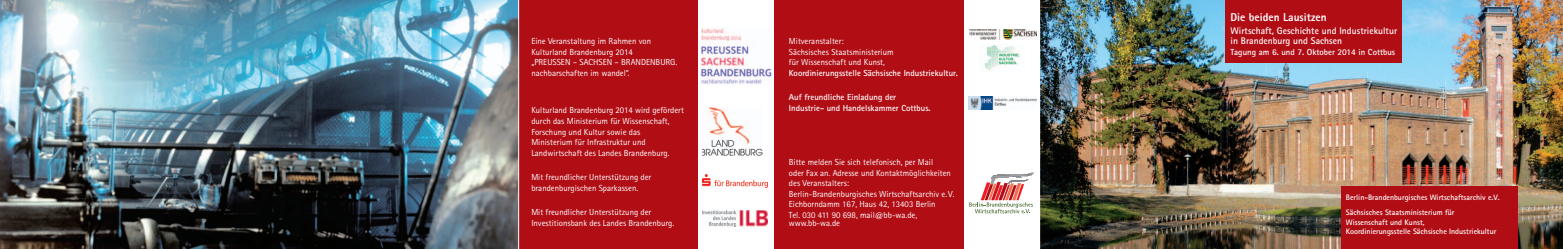
<style>
.page{position:relative;width:1563px;height:249px;background:#fff}
.page>*{position:absolute;margin:0;border:0;box-sizing:border-box;transform-origin:0 0}
.t1{font:800 11.38px "Rotis Sans Serif";color:#fff}
.t2{font:700 9.62px/10.5px "Rotis Sans Serif";color:#fff}
.t3{font:8.75px/10.5px "Rotis Sans Serif";color:#fff}
.t4{font:700 8.75px/10.5px "Rotis Sans Serif";color:#fff}
.t5{font:700 7.88px/14.6px "Rotis Sans Serif";color:#fff}
</style>
<div class="page">
<div style="left:473px;top:0;width:224px;height:248px;background:#b00d15"></div>
<div style="left:774px;top:0;width:190px;height:248px;background:#b00d15"></div>
<img style="left:1040px;top:0;width:523px;height:248px">
<img style="left:0;top:0;width:518px;height:248px">
<hr style="left:518px;top:0;width:1px;height:248px;background:#fff">
<div style="left:1225px;top:0;width:176px;height:62px;background:#b00d15"></div>
<div style="left:1341px;top:186px;width:176px;height:62px;background:#b00d15"></div>
<img style="left:701px;top:28px;width:71px;height:56px">
<img style="left:702px;top:107px;width:60px;height:48px">
<img style="left:968px;top:97px;width:68px;height:12px">
<img style="left:969px;top:29px;width:67px;height:10px">
<img style="left:984px;top:44px;width:36px;height:27px">
<img style="left:702px;top:174px;width:65px;height:13px">
<img style="left:702px;top:210px;width:65px;height:15px">
<svg style="left:969px;top:172px;width:65px;height:41px"></svg>
<p class="t3" style="left:531px;top:37px;width:147px">Eine Veranstaltung im Rahmen von<br>Kulturland Brandenburg 2014<br>„PREUSSEN – SACHSEN – BRANDENBURG. nachbarschaften im wandel“.</p>
<p class="t3" style="left:531px;top:106px;width:154px">Kulturland Brandenburg 2014 wird gefördert durch das Ministerium für Wissenschaft, Forschung und Kultur sowie das<br>Ministerium für Infrastruktur und Landwirtschaft des Landes Brandenburg.</p>
<p class="t3" style="left:531px;top:172px;width:122px">Mit freundlicher Unterstützung der brandenburgischen Sparkassen.</p>
<p class="t3" style="left:531px;top:207px;width:144px">Mit freundlicher Unterstützung der<br>Investitionsbank des Landes Brandenburg.</p>
<p class="t3" style="left:789px;top:37px;width:106px">Mitveranstalter:<br>Sächsisches Staatsministerium für Wissenschaft und Kunst,</p>
<p class="t4" style="left:789px;top:68px;width:170px">Koordinierungsstelle Sächsische Industriekultur.</p>
<p class="t4" style="left:789px;top:93px;width:143px">Auf freundliche Einladung der<br>Industrie- und Handelskammer Cottbus.</p>
<p class="t3" style="left:789px;top:157px;width:167px">Bitte melden Sie sich telefonisch, per Mail<br>oder Fax an. Adresse und Kontaktmöglichkeiten des Veranstalters:<br>Berlin-Brandenburgisches Wirtschaftsarchiv e.V.<br>Eichborndamm 167, Haus 42, 13403 Berlin<br>Tel. 030 411 90 698, mail@bb-wa.de,</p>
<p class="t3" style="left:789px;top:218px;width:53px">www.bb-wa.de</p>
<h1 class="t1" style="left:1230px;top:13px;width:98px">Die beiden Lausitzen</h1>
<p class="t2" style="left:1230px;top:26px;width:168px">Wirtschaft, Geschichte und Industriekultur in Brandenburg und Sachsen</p>
<p class="t4" style="left:1230px;top:47px;width:166px">Tagung am 6. und 7. Oktober 2014 in Cottbus</p>
<p class="t5" style="left:1346px;top:191px;width:155px">Berlin-Brandenburgisches Wirtschaftsarchiv e.V.<br>Sächsisches Staatsministerium für</p>
<p class="t5" style="left:1346px;top:217px;width:152px;line-height:9.6px">Wissenschaft und Kunst,<br>Koordinierungsstelle Sächsische Industriekultur</p>
</div>
